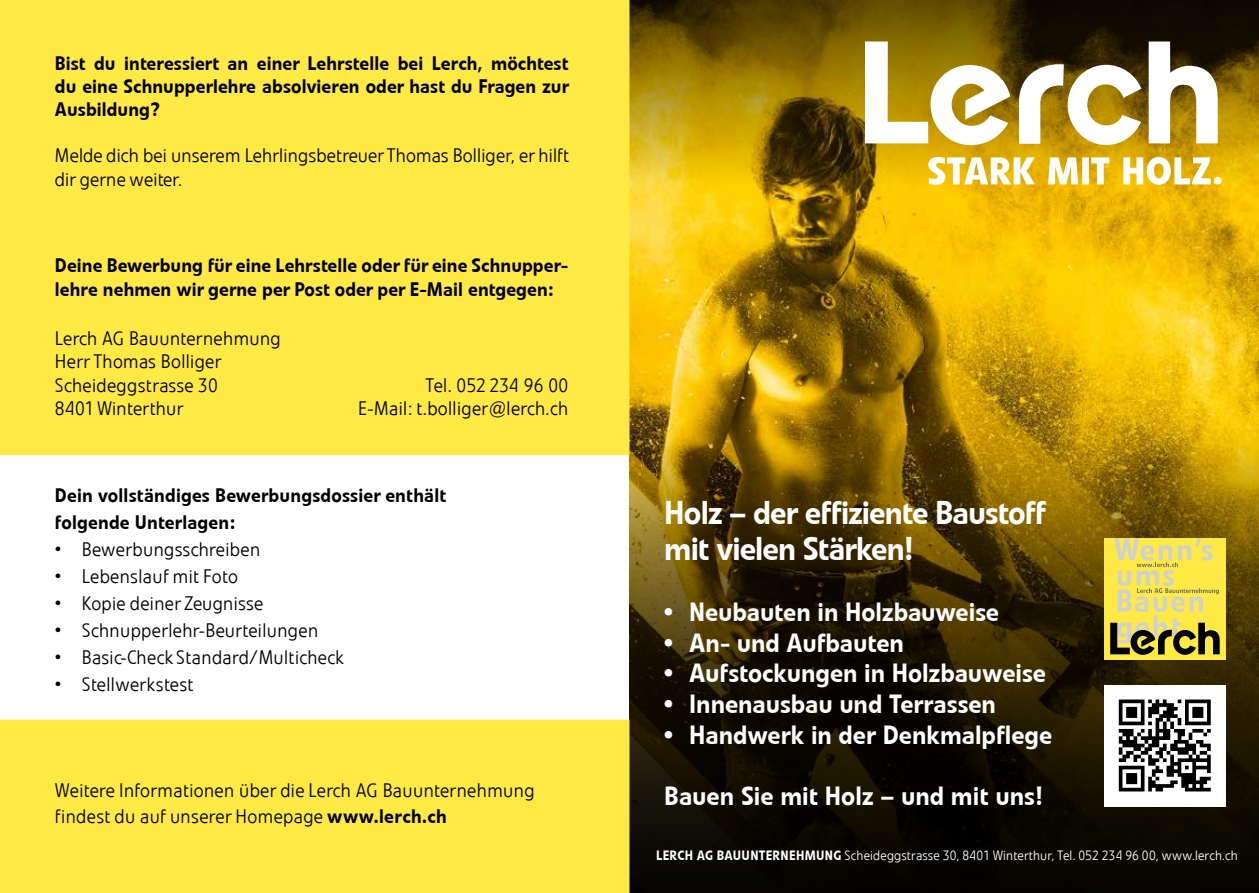
<style>
.page{position:relative;width:1259px;height:893px;background:#fff}
.page>*{position:absolute;margin:0;border:0;box-sizing:border-box;transform-origin:0 0}
.t1{font:500 32.85px/35.1px "Evo BQ";letter-spacing:-.03em;color:#fff}
.t2{font:500 26.25px "Evo BQ";letter-spacing:-.005em;color:#fff}
.t3{font:300 19.5px/23.4px "Evo BQ";letter-spacing:.02em;color:#000}
.t4{font:500 19.5px/23.4px "Evo BQ";letter-spacing:.005em;color:#000}
.t5{font:300 13.5px "Evo BQ";letter-spacing:.01em;color:#fff}
.s1{font-weight:500}
</style>
<div class="page">
<img style="left:629px;top:185px;width:630px;height:241px">
<svg style="left:629px;top:426px;width:630px;height:14px;background:#af8606"></svg>
<svg style="left:629px;top:0;width:630px;height:185px;background:#7a5f04"></svg>
<svg style="left:1148px;top:41px;width:69px;height:102px"></svg>
<svg style="left:865px;top:41px;width:145px;height:104px"></svg>
<svg style="left:1018px;top:64px;width:123px;height:81px"></svg>
<svg style="left:928px;top:157px;width:293px;height:28px"></svg>
<svg style="left:629px;top:440px;width:630px;height:453px;background:#413203"></svg>
<div style="left:629px;top:435px;width:485px;height:440px;background:#000;opacity:.33"></div>
<div style="left:1104px;top:685px;width:121px;height:121px;background:#fff"></div>
<svg style="left:1118px;top:699px;width:92px;height:92px"></svg>
<div style="left:1104px;top:538px;width:121px;height:121px;background:#ffe945"></div>
<svg style="left:1110px;top:538px;width:109px;height:117px"></svg>
<div style="left:0;top:720px;width:629px;height:173px;background:#ffe945"></div>
<div style="left:0;top:0;width:629px;height:455px;background:#ffe945"></div>
<p class="t4" style="left:55px;top:51px;width:516px;text-align:justify">Bist du interessiert an einer Lehrstelle bei Lerch, möchtest du eine Schnupperlehre absolvieren oder hast du Fragen zur Ausbildung?</p>
<p class="t3" style="left:55px;top:144px;width:515px">Melde dich bei unserem Lehrlingsbetreuer Thomas Bolliger, er hilft dir gerne weiter.</p>
<p class="t4" style="left:55px;top:254px;width:515px">Deine Bewerbung für eine Lehrstelle oder für eine Schnupper&shy;lehre nehmen wir gerne per Post oder per E-Mail entgegen:</p>
<p class="t3" style="left:55px;top:326px;width:227px">Lerch AG Bauunternehmung<br>Herr Thomas Bolliger<br>Scheideggstrasse 30</p>
<p class="t3" style="left:425px;top:373px;width:144px">Tel. 052 234 96 00</p>
<p class="t3" style="left:55px;top:397px;width:130px">8401 Winterthur</p>
<p class="t3" style="left:358px;top:397px;width:211px">E-Mail: t.bolliger@lerch.ch</p>
<p class="t4" style="left:55px;top:482px;width:393px;line-height:27px">Dein vollständiges Bewerbungsdossier enthält folgende Unterlagen:</p>
<p class="t3" style="left:55px;top:538px;width:207px">• Bewerbungsschreiben</p>
<p class="t3" style="left:55px;top:565px;width:184px">• Lebenslauf mit Foto</p>
<p class="t3" style="left:55px;top:592px;width:210px">• Kopie deiner Zeugnisse</p>
<p class="t3" style="left:55px;top:619px;width:265px">• Schnupperlehr-Beurteilungen</p>
<p class="t3" style="left:55px;top:646px;width:291px">• Basic-Check Standard/Multicheck</p>
<p class="t3" style="left:55px;top:673px;width:140px">• Stellwerkstest</p>
<p class="t3" style="left:55px;top:778px;width:481px;line-height:25.5px">Weitere Informationen über die Lerch AG Bauunternehmung findest du auf unserer Homepage <span class="s1">www.lerch.ch</span></p>
<h1 class="t1" style="left:664px;top:496px;width:383px">Holz – der effiziente Baustoff mit vielen Stärken!</h1>
<h2 class="t2" style="left:664px;top:596px;width:336px">• Neubauten in Holzbauweise</h2>
<h2 class="t2" style="left:664px;top:627px;width:241px">• An- und Aufbauten</h2>
<h2 class="t2" style="left:664px;top:657px;width:383px">• Aufstockungen in Holzbauweise</h2>
<h2 class="t2" style="left:664px;top:688px;width:333px">• Innenausbau und Terrassen</h2>
<h2 class="t2" style="left:664px;top:719px;width:389px">• Handwerk in der Denkmalpflege</h2>
<h2 class="t2" style="left:664px;top:780px;width:379px">Bauen Sie mit Holz – und mit uns!</h2>
<p class="t5" style="left:656px;top:847px;width:583px"><span class="s1">lercH Ag bAuuNTerNeHmuNg</span> Scheideggstrasse 30, 8401 Winterthur, Tel. 052 234 96 00, www.lerch.ch</p>
</div>
